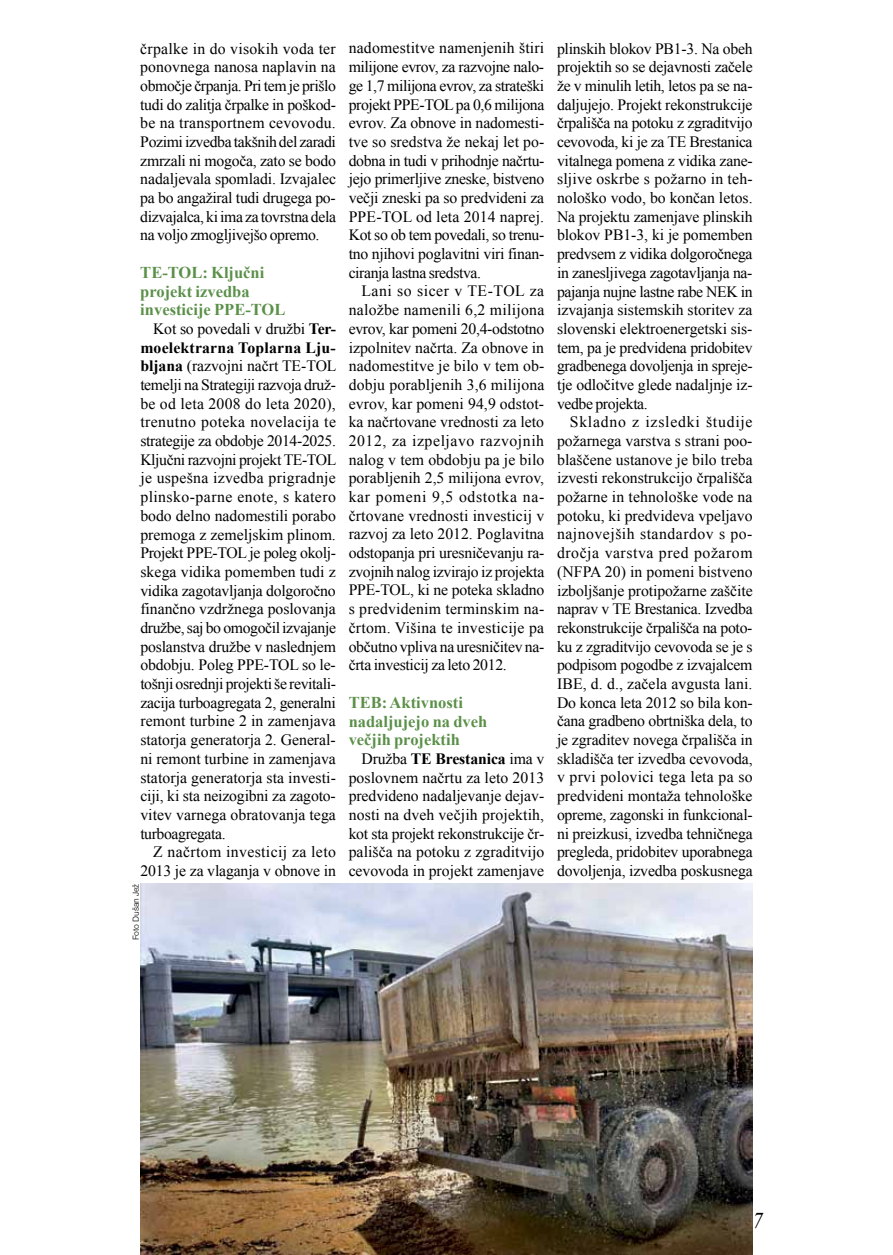
<style>
.page{position:relative;width:893px;height:1255px;background:#fff}
.page>*{position:absolute;margin:0;border:0;box-sizing:border-box;transform-origin:0 0}
.t1{font:italic 22.5px "Times New Roman";color:#000;scale:.9 1}
.t2{font:700 16.5px/18.8px "Times New Roman";color:#5b9049}
.t3{font:15.75px/18.8px "Times New Roman";letter-spacing:-.015em;color:#000;text-align:justify}
.t4{font:15.75px/18.8px "Times New Roman";letter-spacing:.02em;color:#000;text-align:right}
.t5{font:9px "Nimbus San DEE Ligh";color:#000}
.s1{font-weight:700}
</style>
<div class="page">
<img style="left:140px;top:883px;width:613px;height:371px">
<p class="t3" style="left:140px;top:39px;width:197px">črpalke in do visokih voda ter ponovnega nanosa naplavin na območje črpanja. Pri tem je prišlo tudi do zalitja črpalke in poškod&shy;be na transportnem cevovodu.<br>Pozimi izvedba takšnih del zaradi zmrzali ni mogoča, zato se bodo nadaljevala spomladi. Izvajalec pa bo angažiral tudi drugega po&shy;dizvajalca, ki ima za tovrstna dela na voljo zmogljivejšo opremo.</p>
<p class="t2" style="left:140px;top:262px;width:147px">TE-TOL: Ključni projekt izvedba investicije PPE-TOL</p>
<p class="t3" style="left:140px;top:319px;width:198px;text-indent:13px">Kot so povedali v družbi <span class="s1">Ter&shy;moelektrarna Toplarna Lju&shy;bljana</span> (razvojni načrt TE-TOL temelji na Strategiji razvoja druž&shy;be od leta 2008 do leta 2020), trenutno poteka novelacija te strategije za obdobje 2014-2025.<br>Ključni razvojni projekt TE-TOL je uspešna izvedba prigradnje plinsko-parne enote, s katero bodo delno nadomestili porabo premoga z zemeljskim plinom.<br>Projekt PPE-TOL je poleg okolj&shy;skega vidika pomemben tudi z vidika zagotavljanja dolgoročno finančno vzdržnega poslovanja družbe, saj bo omogočil izvajanje poslanstva družbe v naslednjem obdobju. Poleg PPE-TOL so le&shy;tošnji osrednji projekti še revitali&shy;zacija turboagregata 2, generalni remont turbine 2 in zamenjava statorja generatorja 2. General&shy;ni remont turbine in zamenjava statorja generatorja sta investi&shy;ciji, ki sta neizogibni za zagoto&shy;vitev varnega obratovanja tega turboagregata.</p>
<p class="t4" style="left:140px;top:842px;width:197px">Z načrtom investicij za leto<br>2013 je za vlaganja v obnove in</p>
<p class="t5" style="left:131px;top:940px;width:58px;rotate:-90deg">Foto Dušan Jež</p>
<p class="t3" style="left:349px;top:39px;width:197px">nadomestitve namenjenih štiri milijone evrov, za razvojne nalo&shy;ge 1,7 milijona evrov, za strateški projekt PPE-TOL pa 0,6 milijona evrov. Za obnove in nadomesti&shy;tve so sredstva že nekaj let po&shy;dobna in tudi v prihodnje načrtu&shy;jejo primerljive zneske, bistveno večji zneski pa so predvideni za PPE-TOL od leta 2014 naprej.<br>Kot so ob tem povedali, so trenu&shy;tno njihovi poglavitni viri finan&shy;ciranja lastna sredstva.</p>
<p class="t3" style="left:349px;top:281px;width:197px;text-indent:13px">Lani so sicer v TE-TOL za naložbe namenili 6,2 milijona evrov, kar pomeni 20,4-odstotno izpolnitev načrta. Za obnove in nadomestitve je bilo v tem ob&shy;dobju porabljenih 3,6 milijona evrov, kar pomeni 94,9 odstot&shy;ka načrtovane vrednosti za leto 2012, za izpeljavo razvojnih nalog v tem obdobju pa je bilo porabljenih 2,5 milijona evrov, kar pomeni 9,5 odstotka na&shy;črtovane vrednosti investicij v razvoj za leto 2012. Poglavitna odstopanja pri uresničevanju ra&shy;zvojnih nalog izvirajo iz projekta PPE-TOL, ki ne poteka skladno s predvidenim terminskim na&shy;črtom. Višina te investicije pa občutno vpliva na uresničitev na&shy;črta investicij za leto 2012.</p>
<p class="t2" style="left:349px;top:692px;width:140px">TEB: Aktivnosti nadaljujejo na dveh večjih projektih</p>
<p class="t3" style="left:349px;top:749px;width:197px;text-indent:13px">Družba <span class="s1">TE Brestanica</span> ima v poslovnem načrtu za leto 2013 predvideno nadaljevanje dejav&shy;nosti na dveh večjih projektih, kot sta projekt rekonstrukcije čr&shy;pališča na potoku z zgraditvijo cevovoda in projekt zamenjave</p>
<p class="t3" style="left:557px;top:39px;width:197px">plinskih blokov PB1-3. Na obeh projektih so se dejavnosti začele že v minulih letih, letos pa se na&shy;daljujejo. Projekt rekonstrukcije črpališča na potoku z zgraditvijo cevovoda, ki je za TE Brestanica vitalnega pomena z vidika zane&shy;sljive oskrbe s požarno in teh&shy;nološko vodo, bo končan letos.<br>Na projektu zamenjave plinskih blokov PB1-3, ki je pomemben predvsem z vidika dolgoročnega in zanesljivega zagotavljanja na&shy;pajanja nujne lastne rabe NEK in izvajanja sistemskih storitev za slovenski elektroenergetski sis&shy;tem, pa je predvidena pridobitev gradbenega dovoljenja in spreje&shy;tje odločitve glede nadaljnje iz&shy;vedbe projekta.</p>
<p class="t3" style="left:557px;top:412px;width:197px;text-indent:13px">Skladno z izsledki študije požarnega varstva s strani poo&shy;blaščene ustanove je bilo treba izvesti rekonstrukcijo črpališča požarne in tehnološke vode na potoku, ki predvideva vpeljavo najnovejših standardov s po&shy;dročja varstva pred požarom (NFPA 20) in pomeni bistveno izboljšanje protipožarne zaščite naprav v TE Brestanica. Izvedba rekonstrukcije črpališča na poto&shy;ku z zgraditvijo cevovoda se je s podpisom pogodbe z izvajalcem IBE, d. d., začela avgusta lani.<br>Do konca leta 2012 so bila kon&shy;čana gradbeno obrtniška dela, to je zgraditev novega črpališča in skladišča ter izvedba cevovoda, v prvi polovici tega leta pa so predvideni montaža tehnološke opreme, zagonski in funkcional&shy;ni preizkusi, izvedba tehničnega pregleda, pridobitev uporabnega dovoljenja, izvedba poskusnega</p>
<h1 class="t1" style="left:753px;top:1204px;width:13px">7</h1>
</div>
